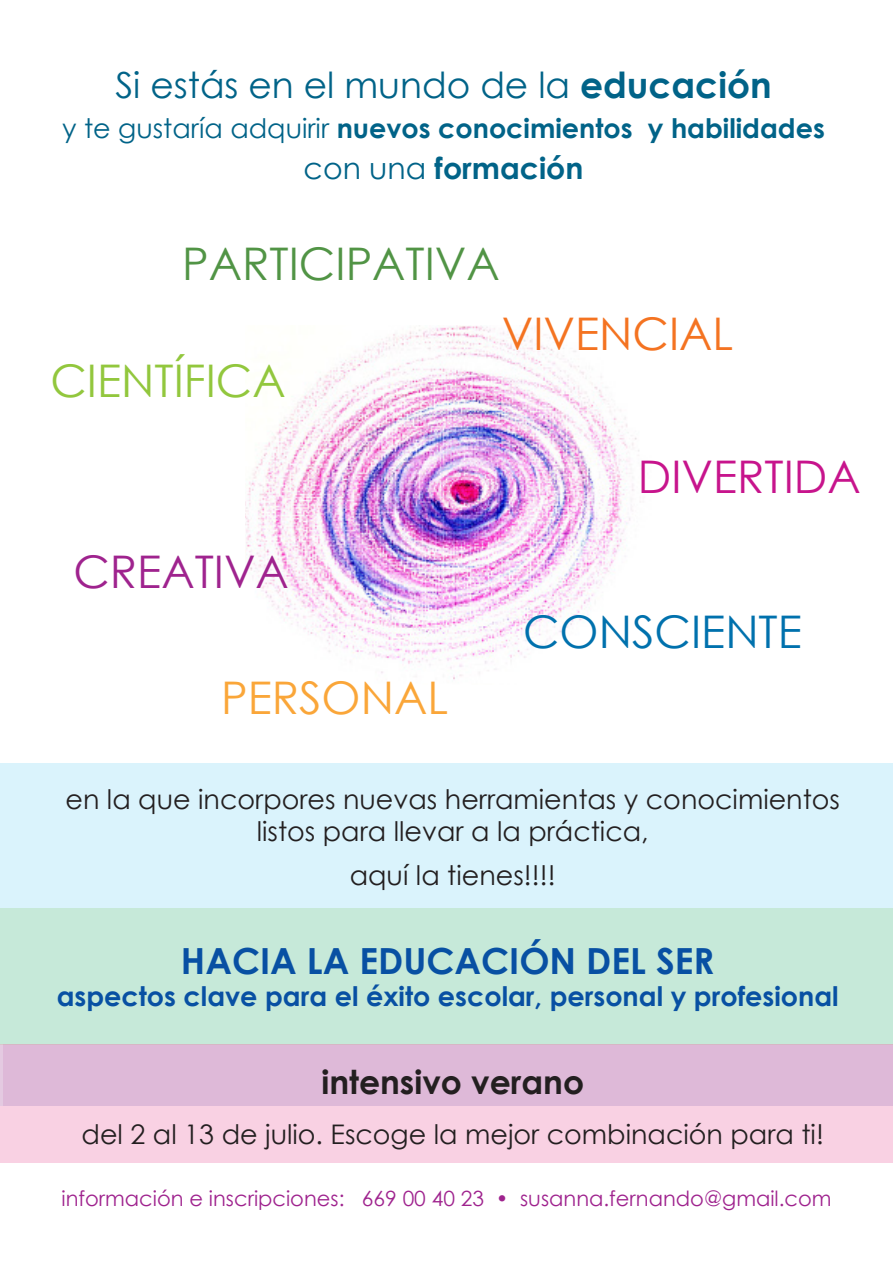
<style>
.page{position:relative;width:893px;height:1263px;background:#fff}
.page>*{position:absolute;margin:0;border:0;box-sizing:border-box;transform-origin:0 0}
.t1{font:45px "Century Gothic";color:#519445}
.t2{font:45px "Century Gothic";color:#0071ad}
.t3{font:45px "Century Gothic";color:#92c73d}
.t4{font:45px "Century Gothic";color:#c7148c}
.t5{font:45px "Century Gothic";color:#f47321}
.t6{font:45px "Century Gothic";color:#9f238e}
.t7{font:45px "Century Gothic";color:#faa639}
.t8{font:36px "Century Gothic";color:#016388}
.t9{font:700 36px "Century Gothic";color:#0850a3}
.t10{font:700 33px "Century Gothic";color:#231f20}
.t11{font:700 30px "Century Gothic";color:#016388}
.t12{font:27px "Century Gothic";color:#231f20}
.t13{font:700 27px "Century Gothic";color:#0850a3}
.t14{font:700 27px "Century Gothic";color:#016388}
.t15{font:21px "Century Gothic";color:#9f238e}
.s1{font-weight:700}
.s2{font-weight:400}
</style>
<div class="page">
<div style="left:0;top:763px;width:893px;height:343px;background:#daf3fc"></div>
<div style="left:0;top:1044px;width:893px;height:118px;background:linear-gradient(to right,#ebc5dd,#ebc5dd)"></div>
<img style="left:245px;top:326px;width:398px;height:354px">
<div style="left:0;top:908px;width:893px;height:136px;background:#c6e9d9"></div>
<p class="t8" style="left:115px;top:60px;width:658px">Si estás en el mundo de la <span class="s1">educación</span></p>
<p class="t14" style="left:62px;top:108px;width:764px"><span class="s2">y te gustaría adquirir</span> nuevos conocimientos y habilidades</p>
<p class="t11" style="left:304px;top:145px;width:281px"><span class="s2">con una</span> formación</p>
<p class="t1" style="left:182px;top:232px;width:319px">PARTICIPATIVA</p>
<p class="t3" style="left:50px;top:349px;width:237px">CIENTÍFICA</p>
<p class="t6" style="left:73px;top:540px;width:217px">CREATIVA</p>
<p class="t7" style="left:221px;top:666px;width:228px">PERSONAL</p>
<p class="t5" style="left:502px;top:302px;width:233px">VIVENCIAL</p>
<p class="t4" style="left:638px;top:445px;width:224px">DIVERTIDA</p>
<p class="t2" style="left:523px;top:600px;width:280px">CONSCIENTE</p>
<p class="t12" style="left:65px;top:780px;width:776px">en la que incorpores nuevas herramientas y conocimientos</p>
<p class="t12" style="left:257px;top:813px;width:393px">listos para llevar a la práctica,</p>
<p class="t12" style="left:350px;top:856px;width:207px">aquí la tienes!!!!</p>
<p class="t9" style="left:181px;top:933px;width:535px">HACIA LA EDUCACIÓN DEL SER</p>
<p class="t13" style="left:57px;top:976px;width:783px">aspectos clave para el éxito escolar, personal y profesional</p>
<p class="t10" style="left:321px;top:1057px;width:264px">intensivo verano</p>
<p class="t12" style="left:82px;top:1116px;width:744px">del 2 al 13 de julio. Escoge la mejor combinación para ti!</p>
<p class="t15" style="left:62px;top:1183px;width:772px">información e inscripciones: 669 00 40 23 • susanna.fernando@gmail.com</p>
</div>
